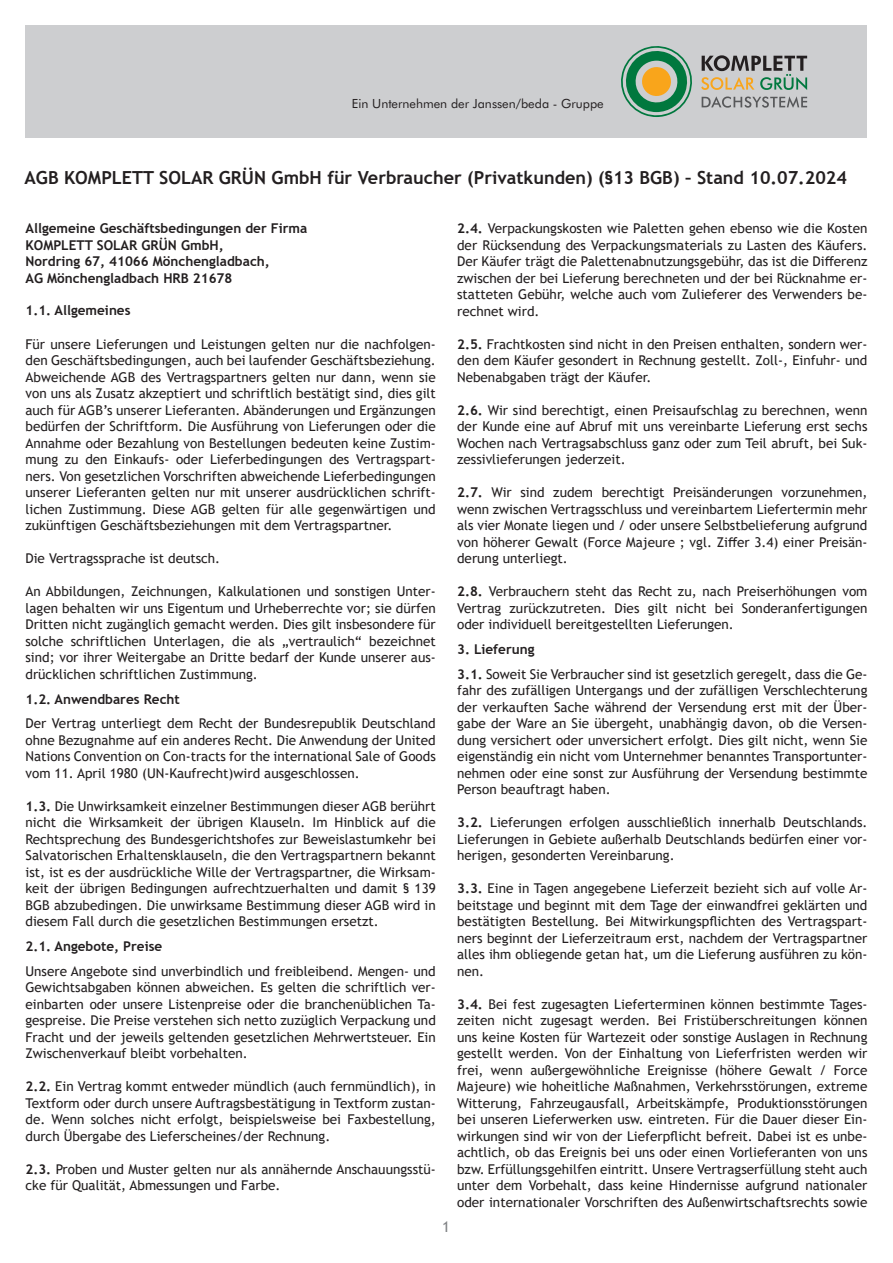
<style>
.page{position:relative;width:893px;height:1263px;background:#fff}
.page>*{position:absolute;margin:0;border:0;box-sizing:border-box;transform-origin:0 0}
.t1{font:700 18px "Trebuchet MS";color:#231f20}
.t2{font:15px "Trebuchet MS";color:#808285}
.t3{font:13.5px/16.5px "Trebuchet MS";color:#231f20;text-align:justify}
.t4{font:700 13.5px/16.5px "Trebuchet MS";color:#231f20}
.t5{font:12.6px "Futura BT";color:#231f20}
.s1{font-weight:700}
</style>
<div class="page">
<div style="left:26px;top:26px;width:841px;height:112px;background:#cdced0"></div>
<svg style="left:621px;top:46px;width:186px;height:71px"></svg>
<p class="t5" style="left:352px;top:95px;width:253px">Ein Unternehmen der Janssen/beda - Gruppe</p>
<h1 class="t1" style="left:25px;top:166px;width:824px">AGB KOMPLETT SOLAR GRÜN GmbH für Verbraucher (Privatkunden) (§13 BGB) – Stand 10.07.2024</h1>
<p class="t4" style="left:26px;top:220px;width:283px">Allgemeine Geschäftsbedingungen der Firma KOMPLETT SOLAR GRÜN GmbH,<br>Nordring 67, 41066 Mönchengladbach,<br>AG Mönchengladbach HRB 21678</p>
<p class="t4" style="left:26px;top:302px;width:107px">1.1. Allgemeines</p>
<p class="t3" style="left:26px;top:336px;width:412px">Für unsere Lieferungen und Leistungen gelten nur die nachfolgen&shy;den Geschäftsbedingungen, auch bei laufender Geschäftsbeziehung.<br>Abweichende AGB des Vertragspartners gelten nur dann, wenn sie von uns als Zusatz akzeptiert und schriftlich bestätigt sind, dies gilt auch für AGB’s unserer Lieferanten. Abänderungen und Ergänzungen bedürfen der Schriftform. Die Ausführung von Lieferungen oder die Annahme oder Bezahlung von Bestellungen bedeuten keine Zustim&shy;mung zu den Einkaufs- oder Lieferbedingungen des Vertragspart&shy;ners. Von gesetzlichen Vorschriften abweichende Lieferbedingungen unserer Lieferanten gelten nur mit unserer ausdrücklichen schrift&shy;lichen Zustimmung. Diese AGB gelten für alle gegenwärtigen und zukünftigen Geschäftsbeziehungen mit dem Vertragspartner.</p>
<p class="t3" style="left:26px;top:550px;width:196px">Die Vertragssprache ist deutsch.</p>
<p class="t3" style="left:26px;top:583px;width:412px">An Abbildungen, Zeichnungen, Kalkulationen und sonstigen Unter&shy;lagen behalten wir uns Eigentum und Urheberrechte vor; sie dürfen Dritten nicht zugänglich gemacht werden. Dies gilt insbesondere für solche schriftlichen Unterlagen, die als „vertraulich“ bezeichnet sind; vor ihrer Weitergabe an Dritte bedarf der Kunde unserer aus&shy;drücklichen schriftlichen Zustimmung.</p>
<p class="t4" style="left:26px;top:690px;width:156px">1.2. Anwendbares Recht</p>
<p class="t3" style="left:26px;top:715px;width:412px">Der Vertrag unterliegt dem Recht der Bundesrepublik Deutschland ohne Bezugnahme auf ein anderes Recht. Die Anwendung der United Nations Convention on Con-tracts for the international Sale of Goods vom 11. April 1980 (UN-Kaufrecht)wird ausgeschlossen.</p>
<p class="t3" style="left:26px;top:798px;width:412px"><span class="s1">1.3.</span> Die Unwirksamkeit einzelner Bestimmungen dieser AGB berührt nicht die Wirksamkeit der übrigen Klauseln. Im Hinblick auf die Rechtsprechung des Bundesgerichtshofes zur Beweislastumkehr bei Salvatorischen Erhaltensklauseln, die den Vertragspartnern bekannt ist, ist es der ausdrückliche Wille der Vertragspartner, die Wirksam&shy;keit der übrigen Bedingungen aufrechtzuerhalten und damit § 139<br>BGB abzubedingen. Die unwirksame Bestimmung dieser AGB wird in diesem Fall durch die gesetzlichen Bestimmungen ersetzt.</p>
<p class="t4" style="left:26px;top:938px;width:138px">2.1. Angebote, Preise</p>
<p class="t3" style="left:26px;top:963px;width:412px">Unsere Angebote sind unverbindlich und freibleibend. Mengen- und Gewichtsabgaben können abweichen. Es gelten die schriftlich ver&shy;einbarten oder unsere Listenpreise oder die branchenüblichen Ta&shy;gespreise. Die Preise verstehen sich netto zuzüglich Verpackung und Fracht und der jeweils geltenden gesetzlichen Mehrwertsteuer. Ein Zwischenverkauf bleibt vorbehalten.</p>
<p class="t3" style="left:26px;top:1078px;width:412px"><span class="s1">2.2.</span> Ein Vertrag kommt entweder mündlich (auch fernmündlich), in Textform oder durch unsere Auftragsbestätigung in Textform zustan&shy;de. Wenn solches nicht erfolgt, beispielsweise bei Faxbestellung, durch Übergabe des Lieferscheines/der Rechnung.</p>
<p class="t3" style="left:26px;top:1161px;width:412px"><span class="s1">2.3.</span> Proben und Muster gelten nur als annähernde Anschauungsstü&shy;cke für Qualität, Abmessungen und Farbe.</p>
<p class="t3" style="left:457px;top:220px;width:412px"><span class="s1">2.4.</span> Verpackungskosten wie Paletten gehen ebenso wie die Kosten der Rücksendung des Verpackungsmaterials zu Lasten des Käufers.<br>Der Käufer trägt die Palettenabnutzungsgebühr, das ist die Differenz zwischen der bei Lieferung berechneten und der bei Rücknahme er&shy;statteten Gebühr, welche auch vom Zulieferer des Verwenders be&shy;rechnet wird.</p>
<p class="t3" style="left:457px;top:336px;width:412px"><span class="s1">2.5.</span> Frachtkosten sind nicht in den Preisen enthalten, sondern wer&shy;den dem Käufer gesondert in Rechnung gestellt. Zoll-, Einfuhr- und Nebenabgaben trägt der Käufer.</p>
<p class="t3" style="left:457px;top:402px;width:412px"><span class="s1">2.6.</span> Wir sind berechtigt, einen Preisaufschlag zu berechnen, wenn der Kunde eine auf Abruf mit uns vereinbarte Lieferung erst sechs Wochen nach Vertragsabschluss ganz oder zum Teil abruft, bei Suk&shy;zessivlieferungen jederzeit.</p>
<p class="t3" style="left:457px;top:484px;width:412px"><span class="s1">2.7.</span> Wir sind zudem berechtigt Preisänderungen vorzunehmen, wenn zwischen Vertragsschluss und vereinbartem Liefertermin mehr als vier Monate liegen und / oder unsere Selbstbelieferung aufgrund von höherer Gewalt (Force Majeure ; vgl. Ziffer 3.4) einer Preisän&shy;derung unterliegt.</p>
<p class="t3" style="left:457px;top:583px;width:412px"><span class="s1">2.8.</span> Verbrauchern steht das Recht zu, nach Preiserhöhungen vom Vertrag zurückzutreten. Dies gilt nicht bei Sonderanfertigungen oder individuell bereitgestellten Lieferungen.</p>
<p class="t3" style="left:457px;top:637px;width:412px;line-height:24.8px"><span class="s1">3. Lieferung<br>3.1.</span> Soweit Sie Verbraucher sind ist gesetzlich geregelt, dass die Ge-</p>
<p class="t3" style="left:457px;top:682px;width:412px">fahr des zufälligen Untergangs und der zufälligen Verschlechterung der verkauften Sache während der Versendung erst mit der Über&shy;gabe der Ware an Sie übergeht, unabhängig davon, ob die Versen&shy;dung versichert oder unversichert erfolgt. Dies gilt nicht, wenn Sie eigenständig ein nicht vom Unternehmer benanntes Transportunter&shy;nehmen oder eine sonst zur Ausführung der Versendung bestimmte Person beauftragt haben.</p>
<p class="t3" style="left:457px;top:814px;width:412px"><span class="s1">3.2.</span> Lieferungen erfolgen ausschließlich innerhalb Deutschlands.<br>Lieferungen in Gebiete außerhalb Deutschlands bedürfen einer vor&shy;herigen, gesonderten Vereinbarung.</p>
<p class="t3" style="left:457px;top:880px;width:412px"><span class="s1">3.3.</span> Eine in Tagen angegebene Lieferzeit bezieht sich auf volle Ar&shy;beitstage und beginnt mit dem Tage der einwandfrei geklärten und bestätigten Bestellung. Bei Mitwirkungspflichten des Vertragspart&shy;ners beginnt der Lieferzeitraum erst, nachdem der Vertragspartner alles ihm obliegende getan hat, um die Lieferung ausführen zu kön&shy;nen.</p>
<p class="t3" style="left:457px;top:995px;width:412px"><span class="s1">3.4.</span> Bei fest zugesagten Lieferterminen können bestimmte Tages&shy;zeiten nicht zugesagt werden. Bei Fristüberschreitungen können uns keine Kosten für Wartezeit oder sonstige Auslagen in Rechnung gestellt werden. Von der Einhaltung von Lieferfristen werden wir frei, wenn außergewöhnliche Ereignisse (höhere Gewalt / Force Majeure) wie hoheitliche Maßnahmen, Verkehrsstörungen, extreme Witterung, Fahrzeugausfall, Arbeitskämpfe, Produktionsstörungen bei unseren Lieferwerken usw. eintreten. Für die Dauer dieser Ein&shy;wirkungen sind wir von der Lieferpflicht befreit. Dabei ist es unbe&shy;achtlich, ob das Ereignis bei uns oder einen Vorlieferanten von uns bzw. Erfüllungsgehilfen eintritt. Unsere Vertragserfüllung steht auch unter dem Vorbehalt, dass keine Hindernisse aufgrund nationaler oder internationaler Vorschriften des Außenwirtschaftsrechts sowie</p>
<p class="t2" style="left:442px;top:1217px;width:9px">1</p>
</div>
